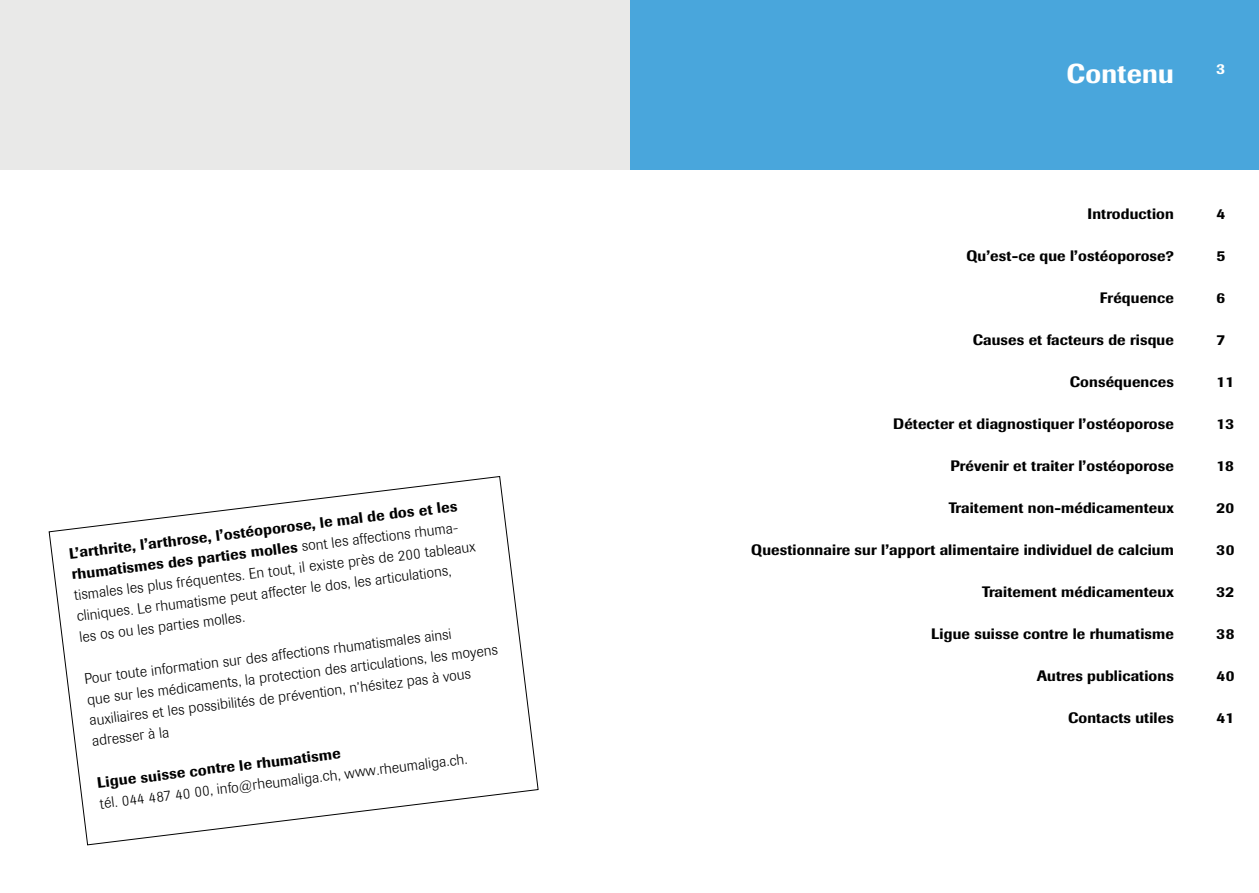
<style>
.page{position:relative;width:1259px;height:893px;background:#fff}
.page>*{position:absolute;margin:0;border:0;box-sizing:border-box;transform-origin:0 0}
.t1{font:500 27px "Imago";letter-spacing:.01em;color:#fff}
.t2{font:300 15px/21px "Imago";color:#000}
.t3{font:500 15px "Imago";letter-spacing:.01em;color:#000}
.t4{font:500 15px "Imago";color:#fff}
.s1{font-weight:500}
</style>
<div class="page">
<div style="left:629px;top:0;width:630px;height:170px;background:#49a6dc"></div>
<div style="left:0;top:0;width:629px;height:170px;background:#e9e9e8"></div>
<svg style="left:49px;top:476px;width:489px;height:369px"></svg>
<p class="t2" style="left:68px;top:543px;width:406px;rotate:-7deg"><span class="s1">L’arthrite, l’arthrose, l’ostéoporose, le mal de dos et les rhumatismes des parties molles</span> sont les affections rhuma&shy;tismales les plus fréquentes. En tout, il existe près de 200 tableaux cliniques. Le rhumatisme peut affecterle dos, les articulations,<br>les os ou les parties molles.</p>
<p class="t2" style="left:83px;top:668px;width:415px;rotate:-7deg">Pourtoute information surdes affections rhumatismales ainsi<br>que surles médicaments, la protection des articulations, les moyens auxiliaires et les possibilités de prévention, n’hésitez pas à vous adresserà la</p>
<p class="t3" style="left:96px;top:774px;width:246px;rotate:-7deg">Ligue suisse contre le rhumatisme</p>
<p class="t2" style="left:99px;top:793px;width:371px;rotate:-7deg">tél. 044 487 40 00, info@rheumaliga.ch, www.rheumaliga.ch.</p>
<h1 class="t1" style="left:1066px;top:57px;width:109px">Contenu</h1>
<p class="t4" style="left:1216px;top:60px;width:10px">3</p>
<p class="t3" style="left:1087px;top:204px;width:88px">Introduction</p>
<p class="t3" style="left:966px;top:246px;width:209px">Qu’est-ce que l’ostéoporose?</p>
<p class="t3" style="left:1100px;top:288px;width:75px">Fréquence</p>
<p class="t3" style="left:972px;top:330px;width:203px">Causes et facteurs de risque</p>
<p class="t3" style="left:1069px;top:372px;width:106px">Conséquences</p>
<p class="t3" style="left:893px;top:414px;width:282px">Détecter et diagnostiquer l’ostéoporose</p>
<p class="t3" style="left:950px;top:456px;width:225px">Prévenir et traiter l’ostéoporose</p>
<p class="t3" style="left:949px;top:498px;width:226px">Traitement non-médicamenteux</p>
<p class="t3" style="left:751px;top:540px;width:424px">Questionnaire sur l’apport alimentaire individuel de calcium</p>
<p class="t3" style="left:982px;top:582px;width:193px">Traitement médicamenteux</p>
<p class="t3" style="left:931px;top:624px;width:244px">Ligue suisse contre le rhumatisme</p>
<p class="t3" style="left:1036px;top:666px;width:139px">Autres publications</p>
<p class="t3" style="left:1068px;top:708px;width:107px">Contacts utiles</p>
<p class="t3" style="left:1216px;top:204px;width:10px">4</p>
<p class="t3" style="left:1216px;top:246px;width:10px">5</p>
<p class="t3" style="left:1216px;top:288px;width:10px">6</p>
<p class="t3" style="left:1216px;top:330px;width:10px">7</p>
<p class="t3" style="left:1216px;top:372px;width:19px">11</p>
<p class="t3" style="left:1216px;top:414px;width:19px">13</p>
<p class="t3" style="left:1216px;top:456px;width:19px">18</p>
<p class="t3" style="left:1216px;top:498px;width:19px">20</p>
<p class="t3" style="left:1216px;top:540px;width:19px">30</p>
<p class="t3" style="left:1216px;top:582px;width:19px">32</p>
<p class="t3" style="left:1216px;top:624px;width:19px">38</p>
<p class="t3" style="left:1216px;top:666px;width:19px">40</p>
<p class="t3" style="left:1216px;top:708px;width:19px">41</p>
</div>
